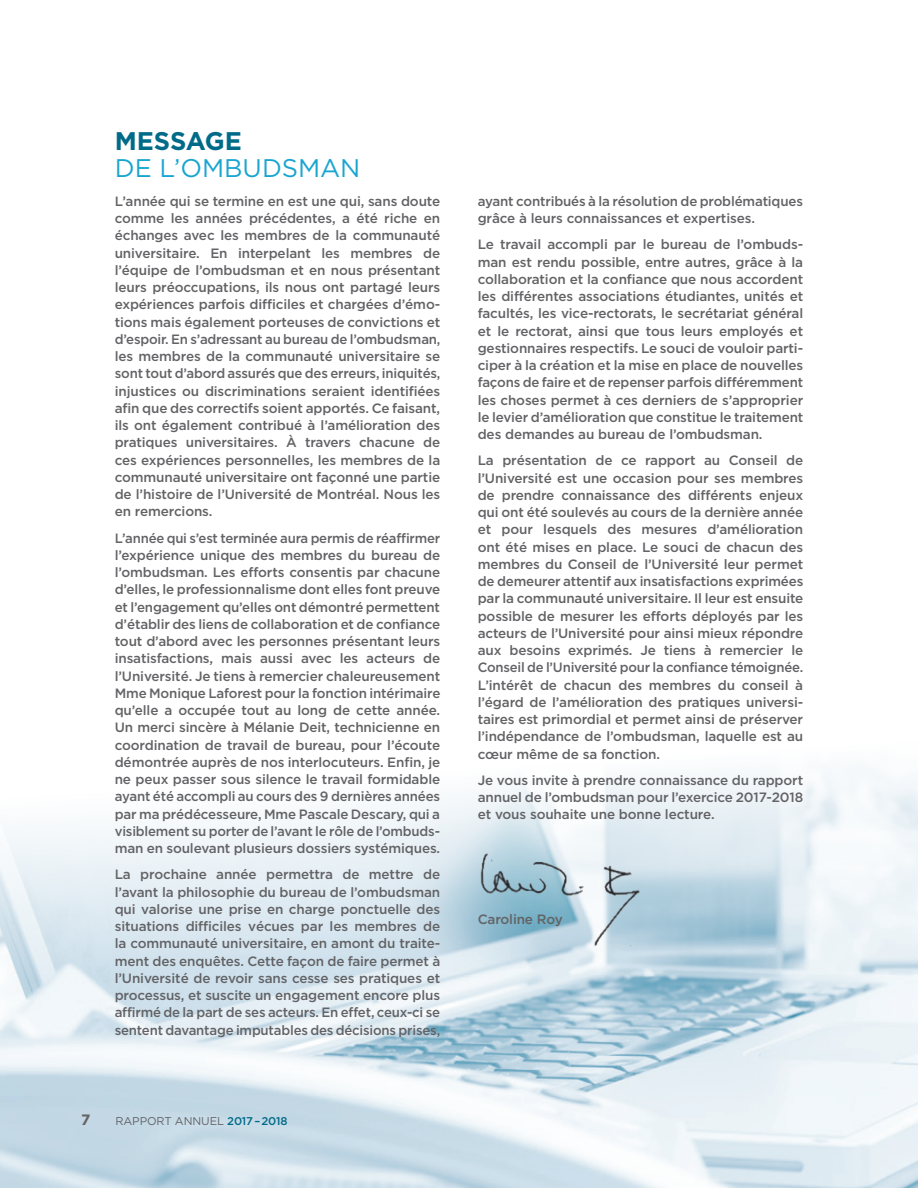
<style>
.page{position:relative;width:918px;height:1188px;background:#fff}
.page>*{position:absolute;margin:0;border:0;box-sizing:border-box;transform-origin:0 0}
.t1{font:25.5px "Gotham HTF";color:#19a5d0}
.t2{font:700 25.5px "Gotham HTF";letter-spacing:-.005em;color:#006b88}
.t3{font:700 15px "Gotham HTF";color:#636366}
.t4{font:500 13.5px/17.2px "Gotham HTF";letter-spacing:-.01em;color:#636366;text-align:justify}
.t5{font:11.25px "Gotham HTF";letter-spacing:-.01em;color:#636366}
.s1{font-weight:500;color:#006b88}
</style>
<div class="page">
<img style="left:0;top:770px;width:918px;height:418px">
<img style="left:465px;top:841px;width:199px;height:106px">
<h1 class="t2" style="left:115px;top:126px;width:129px">MESSAGE</h1>
<h1 class="t1" style="left:115px;top:154px;width:247px">DE L’OMBUDSMAN</h1>
<p class="t4" style="left:115px;top:192px;width:327px">L’année qui se termine en est une qui, sans doute comme les années précédentes, a été riche en échanges avec les membres de la communauté universitaire. En interpelant les membres de l’équipe de l’ombudsman et en nous présentant leurs préoccupations, ils nous ont partagé leurs expériences parfois difficiles et chargées d’émo&shy;tions mais également porteuses de convictions et d’espoir. En s’adressant au bureau de l’ombudsman, les membres de la communauté universitaire se sont tout d’abord assurés que des erreurs, iniquités, injustices ou discriminations seraient identifiées afin que des correctifs soient apportés. Ce faisant, ils ont également contribué à l’amélioration des pratiques universitaires. À travers chacune de ces expériences personnelles, les membres de la communauté universitaire ont façonné une partie de l’histoire de l’Université de Montréal. Nous les en remercions.</p>
<p class="t4" style="left:115px;top:529px;width:327px">L’année qui s’est terminée aura permis de réaffirmer l’expérience unique des membres du bureau de l’ombudsman. Les efforts consentis par chacune d’elles, le professionnalisme dont elles font preuve et l’engagement qu’elles ont démontré permettent d’établir des liens de collaboration et de confiance tout d’abord avec les personnes présentant leurs insatisfactions, mais aussi avec les acteurs de l’Université. Je tiens à remercier chaleureusement Mme Monique Laforest pour la fonction intérimaire qu’elle a occupée tout au long de cette année.<br>Un merci sincère à Mélanie Deit, technicienne en coordination de travail de bureau, pour l’écoute démontrée auprès de nos interlocuteurs. Enfin, je ne peux passer sous silence le travail formidable ayant été accompli au cours des 9 dernières années par ma prédécesseure, Mme Pascale Descary, qui a visiblement su porter de l’avant le rôle de l’ombuds&shy;man en soulevant plusieurs dossiers systémiques.</p>
<p class="t4" style="left:115px;top:866px;width:327px">La prochaine année permettra de mettre de l’avant la philosophie du bureau de l’ombudsman qui valorise une prise en charge ponctuelle des situations difficiles vécues par les membres de la communauté universitaire, en amont du traite&shy;ment des enquêtes. Cette façon de faire permet à l’Université de revoir sans cesse ses pratiques et processus, et suscite un engagement encore plus affirmé de la part de ses acteurs. En effet, ceux-ci se sentent davantage imputables des décisions prises,</p>
<p class="t3" style="left:81px;top:1111px;width:11px">7</p>
<p class="t5" style="left:115px;top:1114px;width:174px">RAPPORT ANNUEL <span class="s1">2017–2018</span></p>
<p class="t4" style="left:478px;top:192px;width:327px">ayant contribués à la résolution de problématiques grâce à leurs connaissances et expertises.</p>
<p class="t4" style="left:478px;top:236px;width:327px">Le travail accompli par le bureau de l’ombuds&shy;man est rendu possible, entre autres, grâce à la collaboration et la confiance que nous accordent les différentes associations étudiantes, unités et facultés, les vice-rectorats, le secrétariat général et le rectorat, ainsi que tous leurs employés et gestionnaires respectifs. Le souci de vouloir parti&shy;ciper à la création et la mise en place de nouvelles façons de faire et de repenser parfois différemment les choses permet à ces derniers de s’approprier le levier d’amélioration que constitue le traitement des demandes au bureau de l’ombudsman.</p>
<p class="t4" style="left:478px;top:452px;width:327px">La présentation de ce rapport au Conseil de l’Université est une occasion pour ses membres de prendre connaissance des différents enjeux qui ont été soulevés au cours de la dernière année et pour lesquels des mesures d’amélioration ont été mises en place. Le souci de chacun des membres du Conseil de l’Université leur permet de demeurer attentif aux insatisfactions exprimées par la communauté universitaire. Il leur est ensuite possible de mesurer les efforts déployés par les acteurs de l’Université pour ainsi mieux répondre aux besoins exprimés. Je tiens à remercier le Conseil de l’Université pour la confiance témoignée.<br>L’intérêt de chacun des membres du conseil à l’égard de l’amélioration des pratiques universi&shy;taires est primordial et permet ainsi de préserver l’indépendance de l’ombudsman, laquelle est au cœur même de sa fonction.</p>
<p class="t4" style="left:478px;top:771px;width:327px">Je vous invite à prendre connaissance du rapport annuel de l’ombudsman pour l’exercice 2017-2018 et vous souhaite une bonne lecture.</p>
<p class="t4" style="left:478px;top:911px;width:87px">Caroline Roy</p>
</div>
